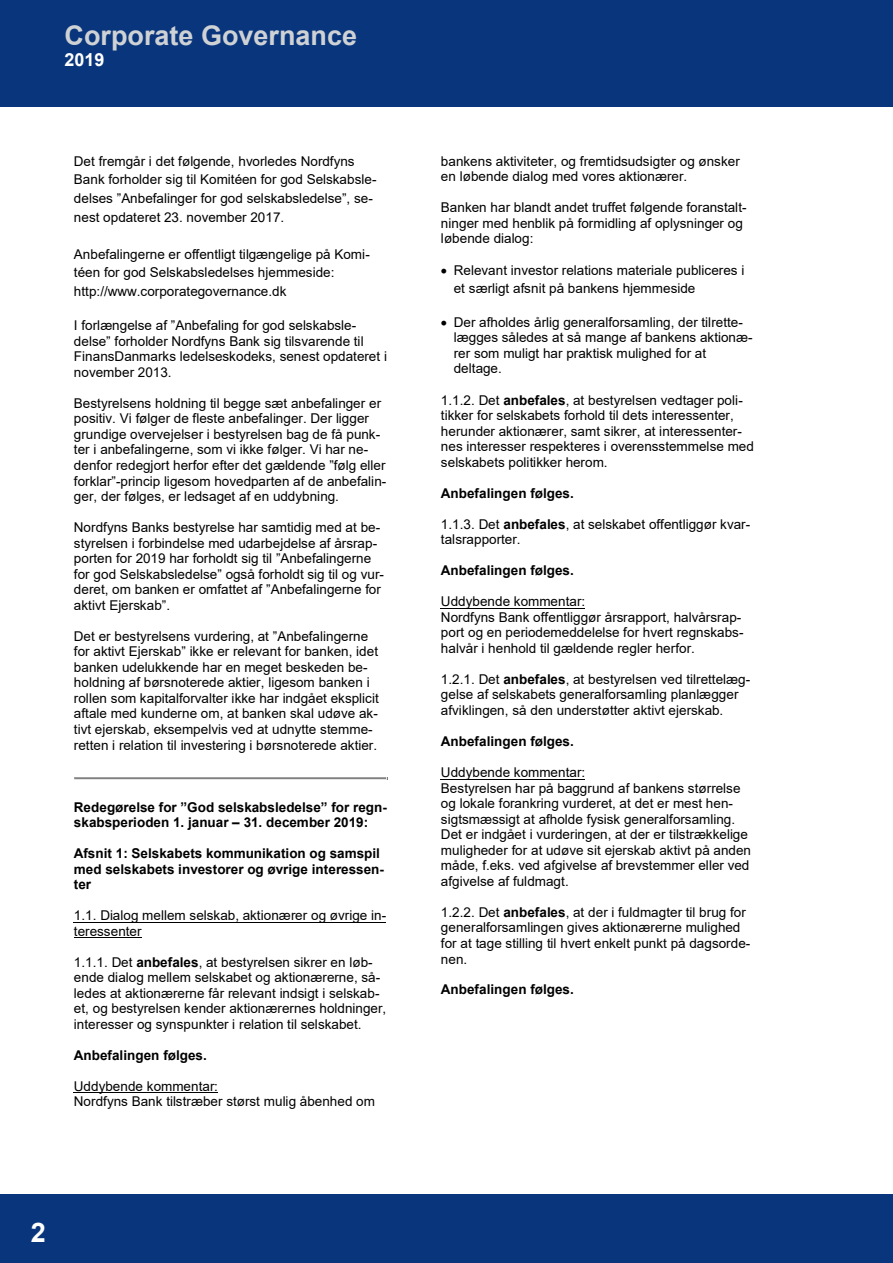
<style>
.page{position:relative;width:893px;height:1263px;background:#fff}
.page>*{position:absolute;margin:0;border:0;box-sizing:border-box;transform-origin:0 0}
.t1{font:700 27px "Arial";color:#cfd2d5}
.t2{font:700 27px "Arial";color:#fff}
.t3{font:700 18px "Arial";color:#fff}
.t4{font:13.5px/15.6px "Arial";letter-spacing:.005em;color:#000}
.t5{font:700 13.5px/15.5px "Arial";color:#000}
.s1{font-weight:700}
</style>
<div class="page">
<div style="left:0;top:1195px;width:893px;height:68px;background:#08357c"></div>
<div style="left:0;top:0;width:893px;height:106px;background:#08357c"></div>
<hr style="left:74px;top:777px;width:313px;height:2px;background:#808080">
<hr style="left:74px;top:777px;width:313px;height:1px;background:#a0a0a0">
<hr style="left:74px;top:779px;width:313px;height:1px;background:#e3e3e3">
<hr style="left:74px;top:921px;width:312px;height:1px;background:#000">
<hr style="left:74px;top:937px;width:67px;height:1px;background:#000">
<hr style="left:74px;top:1092px;width:144px;height:1px;background:#000">
<hr style="left:441px;top:608px;width:144px;height:1px;background:#000">
<hr style="left:441px;top:779px;width:144px;height:1px;background:#000">
<p class="t1" style="left:65px;top:16px;width:294px">Corporate Governance</p>
<p class="t3" style="left:65px;top:47px;width:42px">2019</p>
<p class="t4" style="left:74px;top:151px;width:304px;line-height:18.6px">Det fremgår i det følgende, hvorledes Nordfyns Bank forholder sig til Komitéen for god Selskabsle&shy;delses ”Anbefalinger for god selskabsledelse”, se&shy;nest opdateret 23. november 2017.</p>
<p class="t4" style="left:74px;top:245px;width:297px;line-height:18.6px">Anbefalingerne er offentligt tilgængelige på Komi&shy;téen for god Selskabsledelses hjemmeside: http://www.corporategovernance.dk</p>
<p class="t4" style="left:74px;top:318px;width:315px">I forlængelse af ”Anbefaling for god selskabsle&shy;delse” forholder Nordfyns Bank sig tilsvarende til FinansDanmarks ledelseskodeks, senest opdateret i november 2013.</p>
<p class="t4" style="left:74px;top:395px;width:314px">Bestyrelsens holdning til begge sæt anbefalinger er positiv. Vi følger de fleste anbefalinger. Der ligger grundige overvejelser i bestyrelsen bag de få punk&shy;ter i anbefalingerne, som vi ikke følger. Vi har ne&shy;denfor redegjort herfor efter det gældende ”følg eller forklar”-princip ligesom hovedparten af de anbefalin&shy;ger, der følges, er ledsaget af en uddybning.</p>
<p class="t4" style="left:74px;top:519px;width:312px">Nordfyns Banks bestyrelse har samtidig med at be&shy;styrelsen i forbindelse med udarbejdelse af årsrap&shy;porten for 2019 har forholdt sig til ”Anbefalingerne for god Selskabsledelse” også forholdt sig til og vur&shy;deret, om banken er omfattet af ”Anbefalingerne for aktivt Ejerskab”.</p>
<p class="t4" style="left:74px;top:628px;width:306px">Det er bestyrelsens vurdering, at ”Anbefalingerne for aktivt Ejerskab” ikke er relevant for banken, idet banken udelukkende har en meget beskeden be&shy;holdning af børsnoterede aktier, ligesom banken i rollen som kapitalforvalter ikke har indgået eksplicit aftale med kunderne om, at banken skal udøve ak&shy;tivt ejerskab, eksempelvis ved at udnytte stemme&shy;retten i relation til investering i børsnoterede aktier.</p>
<p class="t5" style="left:74px;top:799px;width:314px">Redegørelse for ”God selskabsledelse” for regn&shy;skabsperioden 1. januar – 31. december 2019:</p>
<p class="t5" style="left:74px;top:846px;width:312px">Afsnit 1: Selskabets kommunikation og samspil med selskabets investorer og øvrige interessen&shy;ter</p>
<p class="t4" style="left:74px;top:907px;width:314px">1.1. Dialog mellem selskab, aktionærer og øvrige in&shy;teressenter</p>
<p class="t4" style="left:74px;top:954px;width:314px">1.1.1. Det <span class="s1">anbefales</span>, at bestyrelsen sikrer en løb&shy;ende dialog mellem selskabet og aktionærerne, så&shy;ledes at aktionærerne får relevant indsigt i selskab&shy;et, og bestyrelsen kender aktionærernes holdninger, interesser og synspunkter i relation til selskabet.</p>
<p class="t5" style="left:74px;top:1048px;width:134px">Anbefalingen følges.</p>
<p class="t4" style="left:74px;top:1078px;width:303px">Uddybende kommentar:<br>Nordfyns Bank tilstræber størst mulig åbenhed om</p>
<p class="t2" style="left:31px;top:1213px;width:17px">2</p>
<p class="t4" style="left:441px;top:153px;width:300px">bankens aktiviteter, og fremtidsudsigter og ønsker en løbende dialog med vores aktionærer.</p>
<p class="t4" style="left:441px;top:200px;width:307px">Banken har blandt andet truffet følgende foranstalt&shy;ninger med henblik på formidling af oplysninger og løbende dialog:</p>
<p class="t4" style="left:454px;top:261px;width:292px;line-height:18px;text-indent:-13px">• Relevant investor relations materiale publiceres i et særligt afsnit på bankens hjemmeside</p>
<p class="t4" style="left:454px;top:314px;width:300px;text-indent:-13px">• Der afholdes årlig generalforsamling, der tilrette&shy;lægges således at så mange af bankens aktionæ&shy;rer som muligt har praktisk mulighed for at deltage.</p>
<p class="t4" style="left:441px;top:392px;width:314px">1.1.2. Det <span class="s1">anbefales</span>, at bestyrelsen vedtager poli&shy;tikker for selskabets forhold til dets interessenter, herunder aktionærer, samt sikrer, at interessenter&shy;nes interesser respekteres i overensstemmelse med selskabets politikker herom.</p>
<p class="t5" style="left:441px;top:485px;width:134px">Anbefalingen følges.</p>
<p class="t4" style="left:441px;top:516px;width:311px">1.1.3. Det <span class="s1">anbefales</span>, at selskabet offentliggør kvar&shy;talsrapporter.</p>
<p class="t5" style="left:441px;top:563px;width:134px">Anbefalingen følges.</p>
<p class="t4" style="left:441px;top:594px;width:304px">Uddybende kommentar:<br>Nordfyns Bank offentliggør årsrapport, halvårsrap&shy;port og en periodemeddelelse for hvert regnskabs&shy;halvår i henhold til gældende regler herfor.</p>
<p class="t4" style="left:441px;top:671px;width:311px">1.2.1. Det <span class="s1">anbefales</span>, at bestyrelsen ved tilrettelæg&shy;gelse af selskabets generalforsamling planlægger afviklingen, så den understøtter aktivt ejerskab.</p>
<p class="t5" style="left:441px;top:734px;width:134px">Anbefalingen følges.</p>
<p class="t4" style="left:441px;top:765px;width:312px">Uddybende kommentar:<br>Bestyrelsen har på baggrund af bankens størrelse og lokale forankring vurderet, at det er mest hen&shy;sigtsmæssigt at afholde fysisk generalforsamling.<br>Det er indgået i vurderingen, at der er tilstrækkelige muligheder for at udøve sit ejerskab aktivt på anden måde, f.eks. ved afgivelse af brevstemmer eller ved afgivelse af fuldmagt.</p>
<p class="t4" style="left:441px;top:904px;width:311px">1.2.2. Det <span class="s1">anbefales</span>, at der i fuldmagter til brug for generalforsamlingen gives aktionærerne mulighed for at tage stilling til hvert enkelt punkt på dagsorde&shy;nen.</p>
<p class="t5" style="left:441px;top:982px;width:134px">Anbefalingen følges.</p>
</div>
